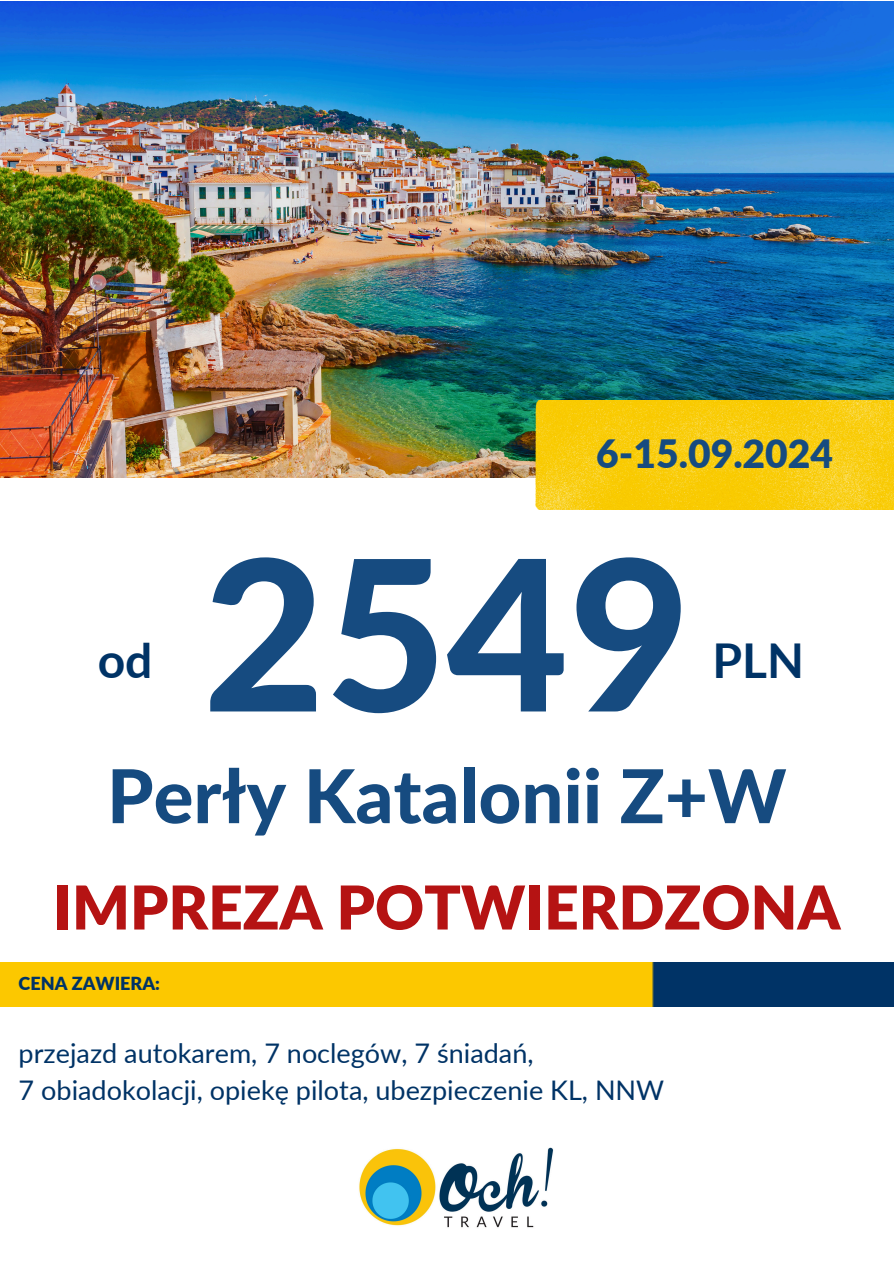
<style>
.page{position:relative;width:894px;height:1264px;background:#fff}
.page>*{position:absolute;margin:0;border:0;box-sizing:border-box;transform-origin:0 0}
.t1{font:800 210px "Lato";color:#164b80}
.t2{font:800 74.25px "Lato";color:#164b80}
.t3{font:900 60.45px "Lato";color:#b51313}
.t4{font:700 48px "Lato";color:#036}
.t5{font:900 39px "Lato";color:#164b80}
.t6{font:27px "Lato";color:#036}
.t7{font:900 18px "Lato";color:#036}
</style>
<div class="page">
<img style="left:359px;top:1147px;width:195px;height:81px">
<img style="left:0;top:1px;width:893px;height:476px">
<img style="left:535px;top:400px;width:358px;height:109px">
<img style="left:0;top:962px;width:893px;height:44px">
<h2 class="t5" style="left:596px;top:430px;width:238px">6-15.09.2024</h2>
<p class="t1" style="left:203px;top:504px;width:489px">2549</p>
<p class="t4" style="left:98px;top:630px;width:56px">od</p>
<p class="t4" style="left:712px;top:630px;width:93px">PLN</p>
<h4 class="t2" style="left:107px;top:749px;width:680px">Perły Katalonii Z+W</h4>
<p class="t3" style="left:53px;top:869px;width:788px">IMPREZA POTWIERDZONA</p>
<h3 class="t7" style="left:19px;top:972px;width:143px">CENA ZAWIERA:</h3>
<p class="t6" style="left:19px;top:1035px;width:516px">przejazd autokarem, 7 noclegów, 7 śniadań,</p>
<p class="t6" style="left:19px;top:1073px;width:647px">7 obiadokolacji, opiekę pilota, ubezpieczenie KL, NNW</p>
</div>
